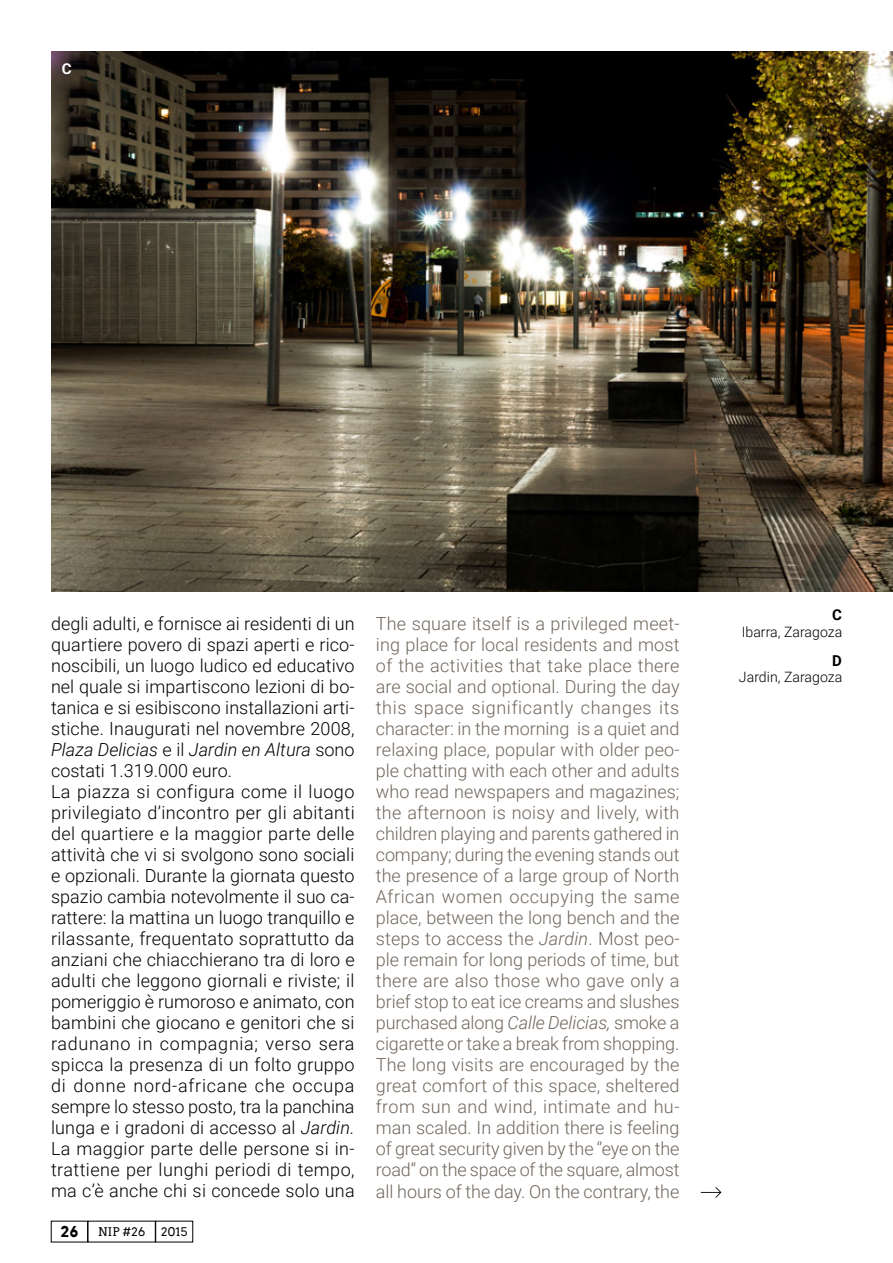
<style>
.page{position:relative;width:893px;height:1263px;background:#fff}
.page>*{position:absolute;margin:0;border:0;box-sizing:border-box;transform-origin:0 0}
.t1{font:300 18px/21px "Roboto";letter-spacing:.01em;color:#000}
.t2{font:300 18px/21px "Roboto";letter-spacing:-.005em;color:#70675d;text-align:justify}
.t3{font:700 15px "Arvo";color:#000}
.t4{font:700 15px "Roboto";color:#000}
.t5{font:700 15px "Roboto";color:#fff}
.t6{font:300 14.25px "Roboto";color:#000}
.t7{font:12px "Arvo";letter-spacing:.025em;color:#000}
.s1{font-style:italic}
</style>
<div class="page">
<img style="left:51px;top:52px;width:842px;height:539px">
<svg style="left:701px;top:1187px;width:20px;height:10px"></svg>
<p class="t5" style="left:62px;top:58px;width:11px">C</p>
<p class="t1" style="left:51px;top:612px;width:305px">degli adulti, e fornisce ai residenti di un quartiere povero di spazi aperti e rico&shy;noscibili, un luogo ludico ed educativo nel quale si impartiscono lezioni di bo&shy;tanica e si esibiscono installazioni arti&shy;stiche. Inaugurati nel novembre 2008, <span class="s1">Plaza Delicias</span> e il <span class="s1">Jardin en Altura</span> sono costati 1.319.000 euro.<br>La piazza si configura come il luogo privilegiato d’incontro per gli abitanti del quartiere e la maggior parte delle attività che vi si svolgono sono sociali e opzionali. Durante la giornata questo spazio cambia notevolmente il suo ca&shy;rattere: la mattina un luogo tranquillo e rilassante, frequentato soprattutto da anziani che chiacchierano tra di loro e adulti che leggono giornali e riviste; il pomeriggio è rumoroso e animato, con bambini che giocano e genitori che si radunano in compagnia; verso sera spicca la presenza di un folto gruppo di donne nord-africane che occupa sempre lo stesso posto, tra la panchina lunga e i gradoni di accesso al <span class="s1">Jardin.<br></span>La maggior parte delle persone si in&shy;trattiene per lunghi periodi di tempo, ma c’è anche chi si concede solo una</p>
<p class="t2" style="left:376px;top:613px;width:305px">The square itself is a privileged meet&shy;ing place for local residents and most of the activities that take place there are social and optional. During the day this space significantly changes its character: in the morning is a quiet and relaxing place, popular with older peo&shy;ple chatting with each other and adults who read newspapers and magazines; the afternoon is noisy and lively, with children playing and parents gathered in company; during the evening stands out the presence of a large group of North African women occupying the same place, between the long bench and the steps to access the <span class="s1">Jardin</span>. Most peo&shy;ple remain for long periods of time, but there are also those who gave only a brief stop to eat ice creams and slushes purchased along <span class="s1">Calle Delicias,</span> smoke a cigarette or take a break from shopping.<br>The long visits are encouraged by the great comfort of this space, sheltered from sun and wind, intimate and hu&shy;man scaled. In addition there is feeling of great security given by the ‘’eye on the road“ on the space of the square, almost all hours of the day. On the contrary, the</p>
<p class="t3" style="left:61px;top:1222px;width:19px">26</p>
<p class="t7" style="left:98px;top:1224px;width:49px">NIP #26</p>
<p class="t7" style="left:161px;top:1224px;width:28px">2015</p>
<p class="t4" style="left:832px;top:604px;width:11px">C</p>
<p class="t6" style="left:742px;top:622px;width:102px">Ibarra, Zaragoza</p>
<p class="t4" style="left:832px;top:650px;width:11px">D</p>
<p class="t6" style="left:739px;top:667px;width:105px">Jardin, Zaragoza</p>
</div>
